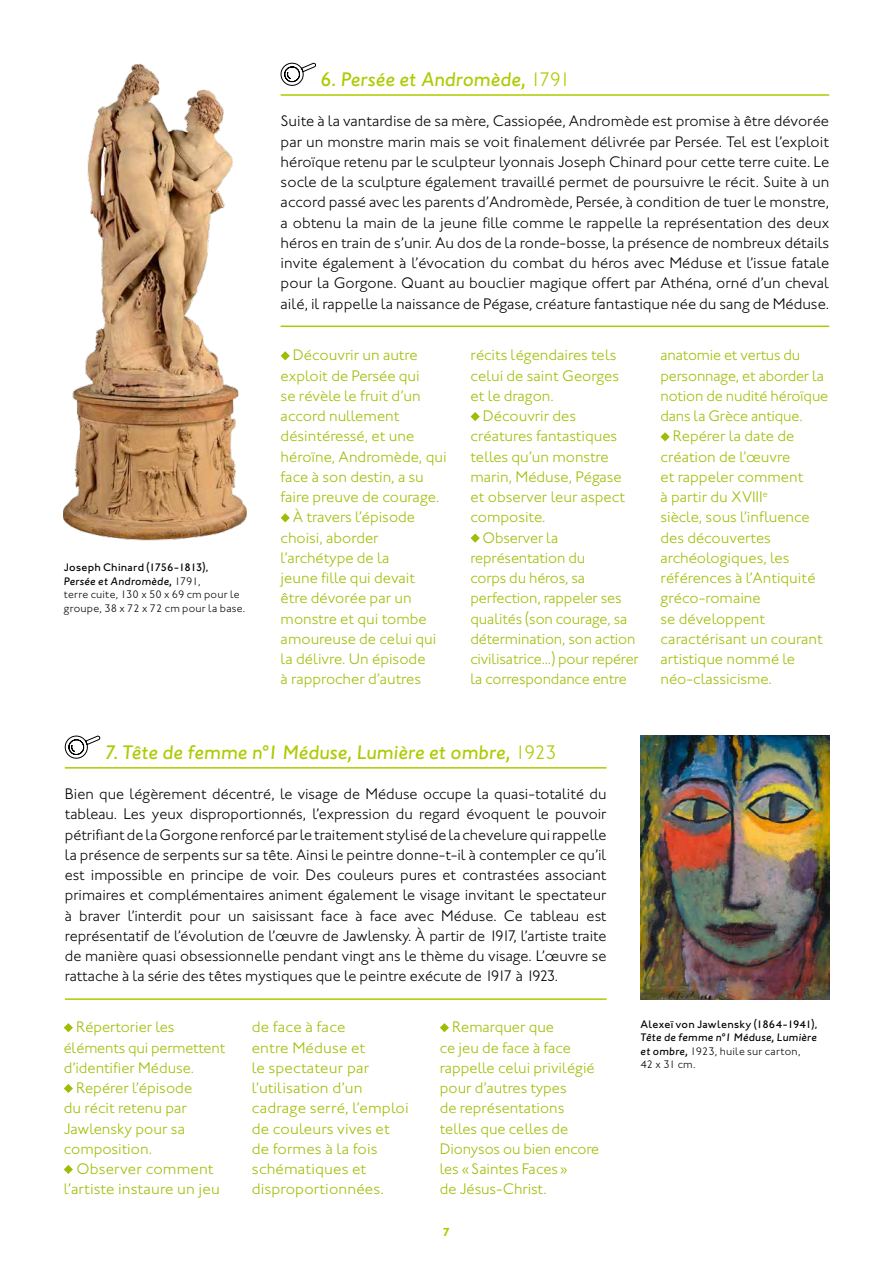
<style>
.page{position:relative;width:893px;height:1263px;background:#fff}
.page>*{position:absolute;margin:0;border:0;box-sizing:border-box;transform-origin:0 0}
.t1{font:italic 500 20.25px "Johnston ITC Pro";letter-spacing:.005em;color:#afca00}
.t2{font:300 15.75px/20.2px "Johnston ITC";color:#000;text-align:justify}
.t3{font:300 15.75px/20.2px "Johnston ITC";color:#a2bb04}
.t4{font:700 12px "Johnston ITC";color:#afca00}
.t5{font:300 11.25px/13.5px "Johnston ITC";letter-spacing:.02em;color:#000}
.t6{font:500 11.25px "Johnston ITC";letter-spacing:.02em;color:#000}
.t7{font:italic 500 11.25px "Johnston ITC Pro";letter-spacing:.025em;color:#000}
.s1{font-family:"Johnston ITC";font-weight:300;font-style:normal}
.s2{font-family:"Johnston ITC Pro";font-weight:500;font-style:italic}
</style>
<div class="page">
<svg style="left:281px;top:351px;width:9px;height:9px"></svg>
<svg style="left:281px;top:513px;width:9px;height:9px"></svg>
<svg style="left:471px;top:412px;width:9px;height:9px"></svg>
<svg style="left:471px;top:533px;width:9px;height:10px"></svg>
<svg style="left:660px;top:432px;width:10px;height:9px"></svg>
<hr style="left:281px;top:94px;width:548px;height:2px;background:#afca00">
<hr style="left:281px;top:326px;width:548px;height:1px;background:#afca00">
<svg style="left:280px;top:62px;width:36px;height:24px"></svg>
<hr style="left:65px;top:767px;width:542px;height:2px;background:#afca00">
<hr style="left:65px;top:998px;width:542px;height:2px;background:#afca00">
<svg style="left:64px;top:735px;width:37px;height:24px"></svg>
<img style="left:63px;top:64px;width:184px;height:477px">
<img style="left:641px;top:736px;width:188px;height:263px">
<svg style="left:64px;top:1023px;width:9px;height:9px"></svg>
<svg style="left:64px;top:1084px;width:9px;height:9px"></svg>
<svg style="left:64px;top:1165px;width:9px;height:9px"></svg>
<svg style="left:440px;top:1023px;width:9px;height:9px"></svg>
<p class="t6" style="left:64px;top:561px;width:146px">Joseph Chinard (1756-1813),</p>
<p class="t7" style="left:64px;top:574px;width:138px">Persée et Andromède, <span class="s1">1791,</span></p>
<p class="t5" style="left:64px;top:587px;width:183px">terre cuite, 130 x 50 x 69 cm pour le groupe, 38 x 72 x 72 cm pour la base.</p>
<p class="t1" style="left:321px;top:67px;width:252px">6. Persée et Andromède, <span class="s1">1791</span></p>
<p class="t2" style="left:281px;top:111px;width:550px">Suite à la vantardise de sa mère, Cassiopée, Andromède est promise à être dévorée par un monstre marin mais se voit finalement délivrée par Persée. Tel est l’exploit héroïque retenu par le sculpteur lyonnais Joseph Chinard pour cette terre cuite. Le socle de la sculpture également travaillé permet de poursuivre le récit. Suite à un accord passé avec les parents d’Andromède, Persée, à condition de tuer le monstre, a obtenu la main de la jeune fille comme le rappelle la représentation des deux héros en train de s’unir. Au dos de la ronde-bosse, la présence de nombreux détails invite également à l’évocation du combat du héros avec Méduse et l’issue fatale pour la Gorgone. Quant au bouclier magique offert par Athéna, orné d’un cheval ailé, il rappelle la naissance de Pégase, créature fantastique née du sang de Méduse.</p>
<p class="t3" style="left:293px;top:345px;width:126px">Découvrir un autre</p>
<p class="t3" style="left:281px;top:365px;width:141px">exploit de Persée qui</p>
<p class="t3" style="left:281px;top:386px;width:141px">se révèle le fruit d’un</p>
<p class="t3" style="left:281px;top:406px;width:120px">accord nullement</p>
<p class="t3" style="left:281px;top:426px;width:135px">désintéressé, et une</p>
<p class="t3" style="left:281px;top:446px;width:167px">héroïne, Andromède, qui</p>
<p class="t3" style="left:281px;top:467px;width:145px">face à son destin, a su</p>
<p class="t3" style="left:281px;top:487px;width:160px">faire preuve de courage.</p>
<p class="t3" style="left:293px;top:507px;width:124px">À travers l’épisode</p>
<p class="t3" style="left:281px;top:527px;width:100px">choisi, aborder</p>
<p class="t3" style="left:281px;top:548px;width:110px">l’archétype de la</p>
<p class="t3" style="left:281px;top:568px;width:136px">jeune fille qui devait</p>
<p class="t3" style="left:281px;top:588px;width:133px">être dévorée par un</p>
<p class="t3" style="left:281px;top:608px;width:148px">monstre et qui tombe</p>
<p class="t3" style="left:281px;top:629px;width:157px">amoureuse de celui qui</p>
<p class="t3" style="left:281px;top:649px;width:146px">la délivre. Un épisode</p>
<p class="t3" style="left:281px;top:669px;width:142px">à rapprocher d’autres</p>
<p class="t3" style="left:471px;top:345px;width:147px">récits légendaires tels</p>
<p class="t3" style="left:471px;top:365px;width:150px">celui de saint Georges</p>
<p class="t3" style="left:471px;top:386px;width:85px">et le dragon.</p>
<p class="t3" style="left:483px;top:406px;width:95px">Découvrir des</p>
<p class="t3" style="left:471px;top:426px;width:148px">créatures fantastiques</p>
<p class="t3" style="left:471px;top:446px;width:140px">telles qu’un monstre</p>
<p class="t3" style="left:471px;top:467px;width:153px">marin, Méduse, Pégase</p>
<p class="t3" style="left:471px;top:487px;width:156px">et observer leur aspect</p>
<p class="t3" style="left:471px;top:507px;width:76px">composite.</p>
<p class="t3" style="left:482px;top:527px;width:77px">Observer la</p>
<p class="t3" style="left:471px;top:547px;width:116px">représentation du</p>
<p class="t3" style="left:471px;top:568px;width:116px">corps du héros, sa</p>
<p class="t3" style="left:471px;top:588px;width:153px">perfection, rappeler ses</p>
<p class="t3" style="left:471px;top:608px;width:158px">qualités (son courage, sa</p>
<p class="t3" style="left:471px;top:629px;width:166px">détermination, son action</p>
<p class="t3" style="left:471px;top:649px;width:170px">civilisatrice...) pour repérer</p>
<p class="t3" style="left:471px;top:669px;width:158px">la correspondance entre</p>
<p class="t3" style="left:660px;top:345px;width:141px">anatomie et vertus du</p>
<p class="t3" style="left:660px;top:365px;width:165px">personnage, et aborder la</p>
<p class="t3" style="left:660px;top:386px;width:169px">notion de nudité héroïque</p>
<p class="t3" style="left:660px;top:406px;width:144px">dans la Grèce antique.</p>
<p class="t3" style="left:673px;top:426px;width:123px">Repérer la date de</p>
<p class="t3" style="left:660px;top:446px;width:131px">création de l’œuvre</p>
<p class="t3" style="left:660px;top:467px;width:144px">et rappeler comment</p>
<p class="t3" style="left:660px;top:487px;width:109px">à partir du XVIII<sup>e</sup></p>
<p class="t3" style="left:660px;top:507px;width:151px">siècle, sous l’influence</p>
<p class="t3" style="left:660px;top:527px;width:112px">des découvertes</p>
<p class="t3" style="left:660px;top:548px;width:130px">archéologiques, les</p>
<p class="t3" style="left:660px;top:568px;width:156px">références à l’Antiquité</p>
<p class="t3" style="left:660px;top:588px;width:102px">gréco-romaine</p>
<p class="t3" style="left:660px;top:608px;width:106px">se développent</p>
<p class="t3" style="left:660px;top:629px;width:164px">caractérisant un courant</p>
<p class="t3" style="left:660px;top:649px;width:136px">artistique nommé le</p>
<p class="t3" style="left:660px;top:669px;width:113px">néo-classicisme.</p>
<p class="t1" style="left:105px;top:740px;width:453px">7. Tête de femme n°1 Méduse, Lumière et ombre, <span class="s1">1923</span></p>
<p class="t2" style="left:65px;top:784px;width:543px">Bien que légèrement décentré, le visage de Méduse occupe la quasi-totalité du tableau. Les yeux disproportionnés, l’expression du regard évoquent le pouvoir pétrifiant de la Gorgone renforcé par le traitement stylisé de la chevelure qui rappelle la présence de serpents sur sa tête. Ainsi le peintre donne-t-il à contempler ce qu’il est impossible en principe de voir. Des couleurs pures et contrastées associant primaires et complémentaires animent également le visage invitant le spectateur à braver l’interdit pour un saisissant face à face avec Méduse. Ce tableau est représentatif de l’évolution de l’œuvre de Jawlensky. À partir de 1917, l’artiste traite de manière quasi obsessionnelle pendant vingt ans le thème du visage. L’œuvre se rattache à la série des têtes mystiques que le peintre exécute de 1917 à 1923.</p>
<p class="t3" style="left:76px;top:1017px;width:100px">Répertorier les</p>
<p class="t3" style="left:64px;top:1037px;width:163px">éléments qui permettent</p>
<p class="t3" style="left:64px;top:1057px;width:132px">d’identifier Méduse.</p>
<p class="t3" style="left:76px;top:1078px;width:118px">Repérer l’épisode</p>
<p class="t3" style="left:64px;top:1098px;width:125px">du récit retenu par</p>
<p class="t3" style="left:64px;top:1118px;width:123px">Jawlensky pour sa</p>
<p class="t3" style="left:64px;top:1138px;width:90px">composition.</p>
<p class="t3" style="left:76px;top:1159px;width:139px">Observer comment</p>
<p class="t3" style="left:64px;top:1179px;width:158px">l’artiste instaure un jeu</p>
<p class="t3" style="left:252px;top:1017px;width:159px">de face à face<br>entre Méduse et<br>le spectateur par l’utilisation d’un cadrage serré, l’emploi de couleurs vives et de formes à la fois schématiques et disproportionnées.</p>
<p class="t3" style="left:440px;top:1017px;width:161px;text-indent:12px">Remarquer que<br>ce jeu de face à face rappelle celui privilégié pour d’autres types<br>de représentations telles que celles de<br>Dionysos ou bien encore les «Saintes Faces »<br>de Jésus-Christ.</p>
<p class="t4" style="left:443px;top:1224px;width:9px">7</p>
<p class="t6" style="left:641px;top:1017px;width:178px">Alexeï von Jawlensky (1864-1941),</p>
<p class="t7" style="left:641px;top:1031px;width:178px">Tête de femme n°1 Méduse, Lumière</p>
<p class="t5" style="left:641px;top:1044px;width:161px"><span class="s2">et ombre,</span> 1923, huile sur carton,<br>42 x 31 cm.</p>
</div>
